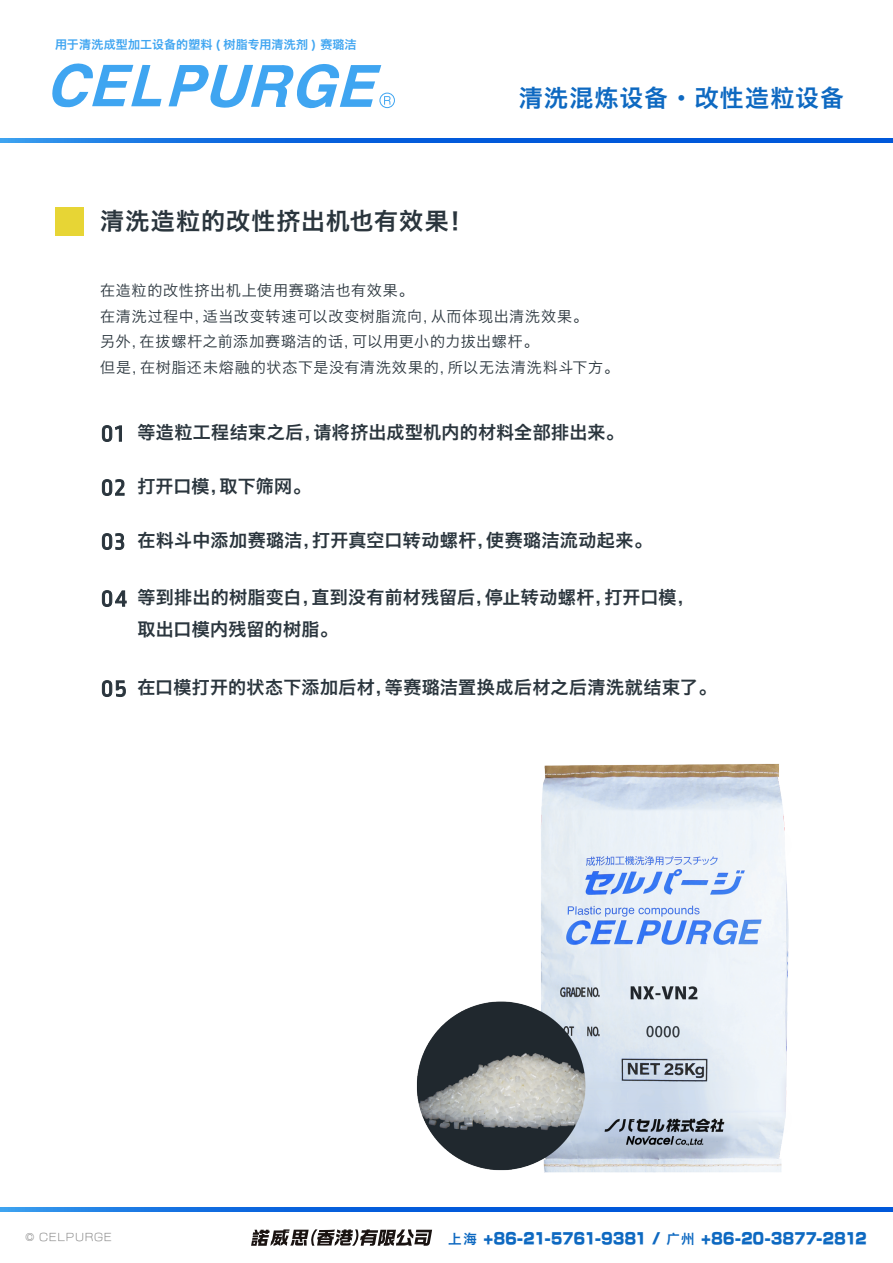
<style>
.page{position:relative;width:893px;height:1263px;background:#fff}
.page>*{position:absolute;margin:0;border:0;box-sizing:border-box;transform-origin:0 0}
.t1{font:24px "Hiragino Sans GB W6";letter-spacing:.045em;color:#2a353d}
.t2{font:24px "Hiragino Sans GB W6";letter-spacing:.05em;color:#0e69c1}
.t3{font:18px/31.5px "Hiragino Sans GB W6";letter-spacing:.02em;color:#2a353d}
.t4{font:15px/25.5px "Hiragino Sans GB W3";letter-spacing:.05em;color:#2a353d}
.t5{font:15px "New Rodin Pro N UB";letter-spacing:.02em;color:#0e69c1;scale:.9 1}
.t6{font:12px "Hiragino Sans GB W6";letter-spacing:.01em;color:#3fa5f1}
.t7{font:10.5px "New Rodin Pro N L";letter-spacing:.07em;color:#808080}
.s1{font-family:"Hiragino Sans GB W6";font-size:13.5px}
</style>
<div class="page">
<svg style="left:102px;top:425px;width:20px;height:17px"></svg>
<svg style="left:102px;top:479px;width:23px;height:17px"></svg>
<svg style="left:102px;top:533px;width:22px;height:17px"></svg>
<svg style="left:102px;top:590px;width:25px;height:17px"></svg>
<svg style="left:102px;top:680px;width:24px;height:17px"></svg>
<div style="left:56px;top:207px;width:28px;height:29px;background:#e7d535"></div>
<img style="left:416px;top:763px;width:373px;height:410px">
<svg style="left:0;top:138px;width:893px;height:4px;background:#0a64dd"></svg>
<svg style="left:52px;top:63px;width:109px;height:45px"></svg>
<div style="left:380px;top:93px;width:15px;height:15px;border:1px solid #3fa5f1;border-radius:50%"></div>
<svg style="left:169px;top:64px;width:222px;height:45px"></svg>
<svg style="left:0;top:1207px;width:893px;height:5px;background:#0a64dd"></svg>
<svg style="left:251px;top:1229px;width:181px;height:17px"></svg>
<p class="t6" style="left:55px;top:37px;width:303px">用于清洗成型加工设备的塑料 ( 树脂专用清洗剂 ) 赛璐洁</p>
<h1 class="t1" style="left:100px;top:205px;width:374px">清洗造粒的改性挤出机也有效果！</h1>
<h1 class="t2" style="left:519px;top:82px;width:327px">清洗混炼设备·改性造粒设备</h1>
<p class="t4" style="left:100px;top:278px;width:520px">在造粒的改性挤出机上使用赛璐洁也有效果。<br>在清洗过程中，适当改变转速可以改变树脂流向，从而体现出清洗效果。<br>另外，在拔螺杆之前添加赛璐洁的话，可以用更小的力拔出螺杆。<br>但是，在树脂还未熔融的状态下是没有清洗效果的，所以无法清洗料斗下方。</p>
<p class="t3" style="left:137px;top:416px;width:488px">等造粒工程结束之后，请将挤出成型机内的材料全部排出来。</p>
<p class="t3" style="left:137px;top:470px;width:175px">打开口模，取下筛网。</p>
<p class="t3" style="left:137px;top:524px;width:516px">在料斗中添加赛璐洁，打开真空口转动螺杆，使赛璐洁流动起来。</p>
<p class="t3" style="left:137px;top:581px;width:559px">等到排出的树脂变白，直到没有前材残留后，停止转动螺杆，打开口模，取出口模内残留的树脂。</p>
<p class="t3" style="left:137px;top:671px;width:580px">在口模打开的状态下添加后材，等赛璐洁置换成后材之后清洗就结束了。</p>
<p class="t7" style="left:26px;top:1228px;width:87px">© CELPURGE</p>
<p class="t5" style="left:448px;top:1225px;width:466px"><span class="s1">上海</span> +86-21-5761-9381 / <span class="s1">广州</span> +86-20-3877-2812</p>
</div>
